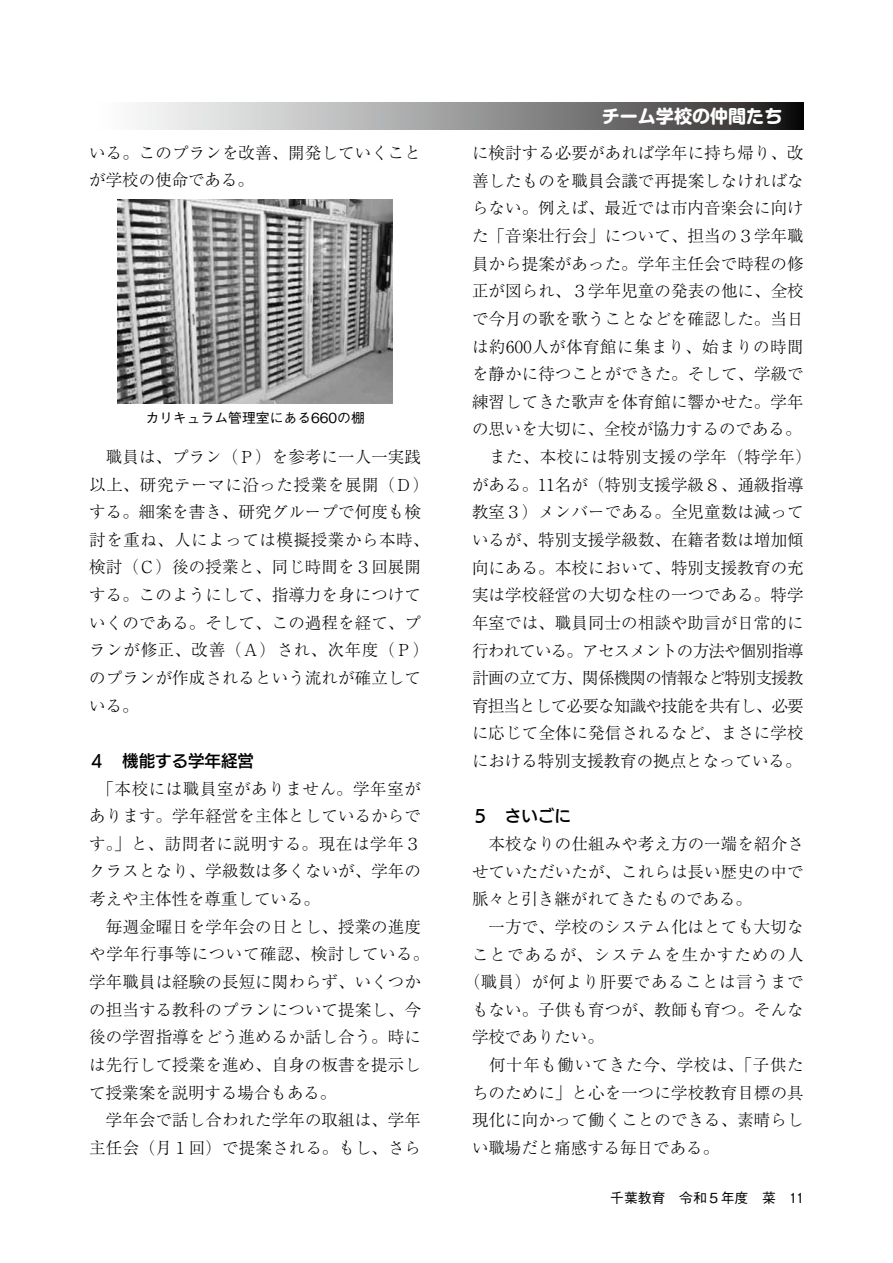
<style>
.page{position:relative;width:893px;height:1263px;background:#fff}
.page>*{position:absolute;margin:0;border:0;box-sizing:border-box;transform-origin:0 0}
.t1{font:700 18px "Shin M Go Pro";color:#fff}
.t2{font:300 16.5px/27.6px "Ryumin Pro";letter-spacing:.005em;color:#000}
.t3{font:300 16.5px "Ryumin Pro";letter-spacing:.035em;color:#000}
.t4{font:300 16.5px "Ryumin Pro";letter-spacing:.04em;color:#000}
.t5{font:300 16.5px "Ryumin Pro";letter-spacing:.065em;color:#000}
.t6{font:16.5px "UD Kakugo Large Pr 6 DB";color:#000}
.t7{font:500 13.8px "Gothic BBB Pro";color:#000}
</style>
<div class="page">
<svg style="left:137px;top:102px;width:667px;height:28px;background:#939293"></svg>
<img style="left:117px;top:200px;width:276px;height:204px">
<p class="t2" style="left:89px;top:138px;width:333px">いる。このプランを改善、開発していくことが学校の使命である。　</p>
<p class="t7" style="left:145px;top:406px;width:221px">カリキュラム管理室にある660の棚</p>
<p class="t2" style="left:89px;top:442px;width:341px">　職員は、プラン（Ｐ）を参考に一人一実践以上、研究テーマに沿った授業を展開（Ｄ）する。細案を書き、研究グループで何度も検討を重ね、人によっては模擬授業から本時、検討（Ｃ）後の授業と、同じ時間を３回展開する。このようにして、指導力を身につけていくのである。そして、この過程を経て、プランが修正、改善（Ａ）され、次年度（Ｐ）のプランが作成されるという流れが確立している。</p>
<p class="t6" style="left:89px;top:751px;width:166px">４　機能する学年経営</p>
<p class="t2" style="left:89px;top:773px;width:341px">　「本校には職員室がありません。学年室があります。学年経営を主体としているからです。」と、訪問者に説明する。現在は学年３クラスとなり、学級数は多くないが、学年の考えや主体性を尊重している。<br>　毎週金曜日を学年会の日とし、授業の進度や学年行事等について確認、検討している。学年職員は経験の長短に関わらず、いくつかの担当する教科のプランについて提案し、今後の学習指導をどう進めるか話し合う。時には先行して授業を進め、自身の板書を提示して授業案を説明する場合もある。<br>　学年会で話し合われた学年の取組は、学年主任会（月１回）で提案される。もし、さら</p>
<p class="t1" style="left:602px;top:101px;width:182px">チーム学校の仲間たち</p>
<p class="t2" style="left:472px;top:138px;width:341px">に検討する必要があれば学年に持ち帰り、改善したものを職員会議で再提案しなければならない。例えば、最近では市内音楽会に向けた「音楽壮行会」について、担当の３学年職員から提案があった。学年主任会で時程の修正が図られ、３学年児童の発表の他に、全校で今月の歌を歌うことなどを確認した。当日は約600人が体育館に集まり、始まりの時間を静かに待つことができた。そして、学級で練習してきた歌声を体育館に響かせた。学年の思いを大切に、全校が協力するのである。　また、本校には特別支援の学年（特学年）がある。11名が（特別支援学級８、通級指導教室３）メンバーである。全児童数は減っているが、特別支援学級数、在籍者数は増加傾向にある。本校において、特別支援教育の充実は学校経営の大切な柱の一つである。特学年室では、職員同士の相談や助言が日常的に行われている。アセスメントの方法や個別指導計画の立て方、関係機関の情報など特別支援教育担当として必要な知識や技能を共有し、必要に応じて全体に発信されるなど、まさに学校における特別支援教育の拠点となっている。</p>
<p class="t6" style="left:472px;top:807px;width:100px">５　さいごに</p>
<p class="t2" style="left:472px;top:829px;width:333px">　本校なりの仕組みや考え方の一端を紹介さ</p>
<p class="t2" style="left:472px;top:856px;width:333px">せていただいたが、これらは長い歴史の中で</p>
<p class="t2" style="left:472px;top:884px;width:282px">脈々と引き継がれてきたものである。</p>
<p class="t2" style="left:472px;top:911px;width:333px">　一方で、学校のシステム化はとても大切な</p>
<p class="t5" style="left:472px;top:941px;width:333px">ことであるが、システムを生かすための人</p>
<p class="t3" style="left:464px;top:969px;width:341px">（職員）が何より肝要であることは言うまで</p>
<p class="t2" style="left:472px;top:994px;width:333px">もない。子供も育つが、教師も育つ。そんな</p>
<p class="t2" style="left:472px;top:1022px;width:133px">学校でありたい。</p>
<p class="t4" style="left:472px;top:1052px;width:333px">　何十年も働いてきた今、学校は、「子供た</p>
<p class="t2" style="left:472px;top:1077px;width:333px">ちのために」と心を一つに学校教育目標の具</p>
<p class="t2" style="left:472px;top:1105px;width:333px">現化に向かって働くことのできる、素晴らし</p>
<p class="t2" style="left:472px;top:1133px;width:249px">い職場だと痛感する毎日である。</p>
<p class="t7" style="left:610px;top:1186px;width:195px">千葉教育　令和５年度　菜　11</p>
</div>
